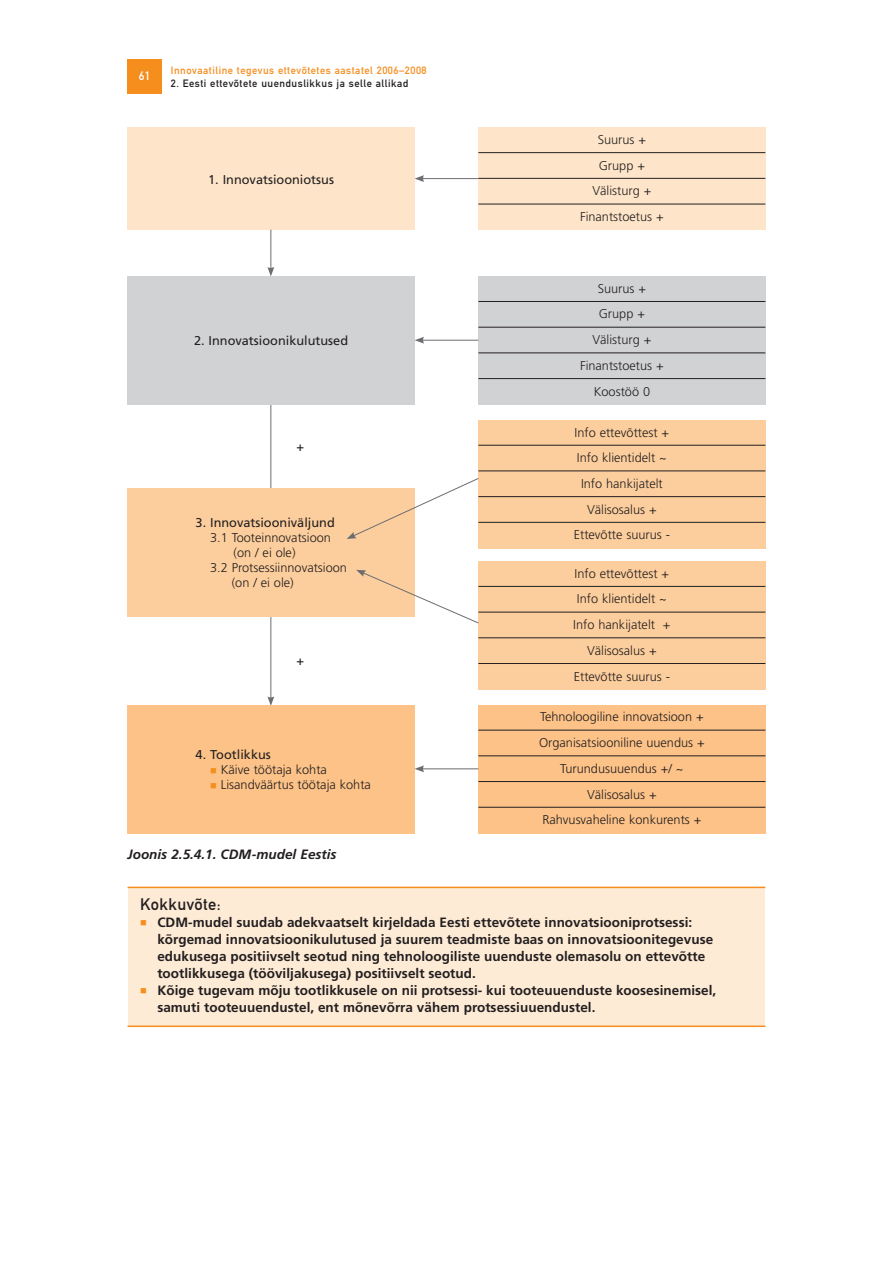
<style>
.page{position:relative;width:893px;height:1263px;background:#fff}
.page>*{position:absolute;margin:0;border:0;box-sizing:border-box;transform-origin:0 0}
.t1{font:16.5px "DIN Mittelschrift";letter-spacing:.025em;color:#231f20}
.t2{font:700 13.5px/17px "Frutiger";letter-spacing:.005em;color:#231f20}
.t3{font:italic 700 13.5px "Frutiger";color:#231f20}
.t4{font:300 12.75px/25.7px "Frutiger";color:#231f20;text-align:center}
.t5{font:12.75px "Frutiger";color:#231f20}
.t6{font:12px "DIN Mittelschrift";color:#fff}
.t7{font:10.5px "DIN Mittelschrift";letter-spacing:.05em;color:#f68e1e}
.t8{font:10.5px "DIN Mittelschrift";letter-spacing:.05em;color:#231f20}
.s1{color:#f68e1e}
</style>
<div class="page">
<div style="left:128px;top:60px;width:34px;height:34px;background:#f68e1e"></div>
<hr style="left:270px;top:404px;width:1px;height:295px;background:#6c6d70">
<svg style="left:267px;top:696px;width:7px;height:9px"></svg>
<div style="left:128px;top:888px;width:637px;height:137px;background:#feebd6"></div>
<hr style="left:128px;top:887px;width:637px;height:1px;background:#f68e1e">
<hr style="left:128px;top:1025px;width:637px;height:2px;background:#f68e1e">
<div style="left:128px;top:128px;width:287px;height:102px;background:#fee5c9"></div>
<div style="left:478px;top:128px;width:287px;height:102px;background:#fee5c9"></div>
<hr style="left:478px;top:152px;width:287px;height:1px;background:#231f20">
<hr style="left:478px;top:178px;width:287px;height:1px;background:#231f20">
<hr style="left:478px;top:204px;width:287px;height:1px;background:#231f20">
<div style="left:128px;top:276px;width:287px;height:128px;background:#d1d2d4"></div>
<div style="left:478px;top:276px;width:287px;height:129px;background:#d1d2d4"></div>
<hr style="left:478px;top:301px;width:287px;height:1px;background:#231f20">
<hr style="left:478px;top:327px;width:287px;height:1px;background:#231f20">
<hr style="left:478px;top:353px;width:287px;height:1px;background:#231f20">
<hr style="left:478px;top:378px;width:287px;height:1px;background:#231f20">
<div style="left:128px;top:488px;width:287px;height:129px;background:#fdce9d"></div>
<div style="left:478px;top:420px;width:287px;height:129px;background:#fdce9d"></div>
<hr style="left:478px;top:445px;width:287px;height:1px;background:#231f20">
<hr style="left:478px;top:471px;width:287px;height:1px;background:#231f20">
<hr style="left:478px;top:496px;width:287px;height:1px;background:#231f20">
<hr style="left:478px;top:522px;width:287px;height:1px;background:#231f20">
<div style="left:128px;top:705px;width:287px;height:128px;background:#fcc287"></div>
<div style="left:478px;top:705px;width:287px;height:128px;background:#fcc287"></div>
<hr style="left:478px;top:730px;width:287px;height:1px;background:#231f20">
<hr style="left:478px;top:755px;width:287px;height:1px;background:#231f20">
<hr style="left:478px;top:781px;width:287px;height:1px;background:#231f20">
<hr style="left:478px;top:807px;width:287px;height:1px;background:#231f20">
<hr style="left:422px;top:178px;width:56px;height:1px;background:#6c6d70">
<svg style="left:415px;top:175px;width:9px;height:7px"></svg>
<hr style="left:422px;top:340px;width:56px;height:1px;background:#6c6d70">
<svg style="left:415px;top:337px;width:9px;height:7px"></svg>
<svg style="left:347px;top:478px;width:132px;height:61px"></svg>
<hr style="left:422px;top:768px;width:56px;height:1px;background:#6c6d70">
<svg style="left:415px;top:765px;width:9px;height:7px"></svg>
<hr style="left:270px;top:230px;width:1px;height:39px;background:#6c6d70">
<svg style="left:267px;top:267px;width:7px;height:9px"></svg>
<div style="left:478px;top:561px;width:287px;height:129px;background:#fdce9d"></div>
<hr style="left:478px;top:586px;width:287px;height:1px;background:#231f20">
<hr style="left:478px;top:612px;width:287px;height:1px;background:#231f20">
<hr style="left:478px;top:637px;width:287px;height:1px;background:#231f20">
<hr style="left:478px;top:663px;width:287px;height:1px;background:#231f20">
<svg style="left:356px;top:570px;width:123px;height:54px"></svg>
<p class="t6" style="left:139px;top:69px;width:13px">61</p>
<p class="t7" style="left:171px;top:64px;width:257px">Innovaatiline tegevus ettevõtetes aastatel 2006–2008</p>
<p class="t8" style="left:171px;top:77px;width:239px">2. Eesti ettevõtete uuenduslikkus ja selle allikad</p>
<p class="t5" style="left:208px;top:172px;width:127px">1. Innovatsiooniotsus</p>
<p class="t5" style="left:194px;top:333px;width:156px">2. Innovatsioonikulutused</p>
<p class="t5" style="left:296px;top:439px;width:9px">+</p>
<p class="t5" style="left:196px;top:515px;width:141px">3. Innovatsiooniväljund</p>
<p class="t4" style="left:210px;top:525px;width:122px">3.1 Tooteinnovatsioon</p>
<p class="t4" style="left:234px;top:540px;width:64px">(on / ei ole)</p>
<p class="t4" style="left:210px;top:555px;width:138px">3.2 Protsessiinnovatsioon</p>
<p class="t4" style="left:232px;top:570px;width:64px">(on / ei ole)</p>
<p class="t5" style="left:296px;top:653px;width:9px">+</p>
<p class="t5" style="left:196px;top:747px;width:77px">4. Tootlikkus</p>
<p class="t4" style="left:210px;top:757px;width:118px"><span class="s1">■</span> Käive töötaja kohta</p>
<p class="t4" style="left:210px;top:772px;width:162px"><span class="s1">■</span> Lisandväärtus töötaja kohta</p>
<p class="t4" style="left:580px;top:127px;width:85px">Suurus +<br>Grupp +<br>Välisturg +<br>Finantstoetus +</p>
<p class="t4" style="left:580px;top:275px;width:85px">Suurus +<br>Grupp +<br>Välisturg +<br>Finantstoetus +<br>Koostöö 0</p>
<p class="t4" style="left:574px;top:419px;width:98px">Info ettevõttest +<br>Info klientidelt ~<br>Info hankijatelt<br>Välisosalus +<br>Ettevõtte suurus -</p>
<p class="t4" style="left:573px;top:560px;width:99px">Info ettevõttest +<br>Info klientidelt ~<br>Info hankijatelt +<br>Välisosalus +<br>Ettevõtte suurus -</p>
<p class="t4" style="left:539px;top:704px;width:167px">Tehnoloogiline innovatsioon +<br>Organisatsiooniline uuendus +<br>Turundusuuendus +/ ~<br>Välisosalus +<br>Rahvusvaheline konkurents +</p>
<p class="t3" style="left:128px;top:846px;width:210px">Joonis 2.5.4.1. CDM-mudel Eestis</p>
<p class="t1" style="left:140px;top:895px;width:82px">Kokkuvõte:</p>
<p class="t2" style="left:157px;top:914px;width:557px;text-indent:-17px"><span class="s1">■</span> CDM-mudel suudab adekvaatselt kirjeldada Eesti ettevõtete innovatsiooniprotsessi: kõrgemad innovatsioonikulutused ja suurem teadmiste baas on innovatsioonitegevuse edukusega positiivselt seotud ning tehnoloogiliste uuenduste olemasolu on ettevõtte tootlikkusega (tööviljakusega) positiivselt seotud.</p>
<p class="t2" style="left:157px;top:982px;width:561px;text-indent:-17px"><span class="s1">■</span> Kõige tugevam mõju tootlikkusele on nii protsessi- kui tooteuuenduste koosesinemisel, samuti tooteuuendustel, ent mõnevõrra vähem protsessiuuendustel.</p>
</div>
